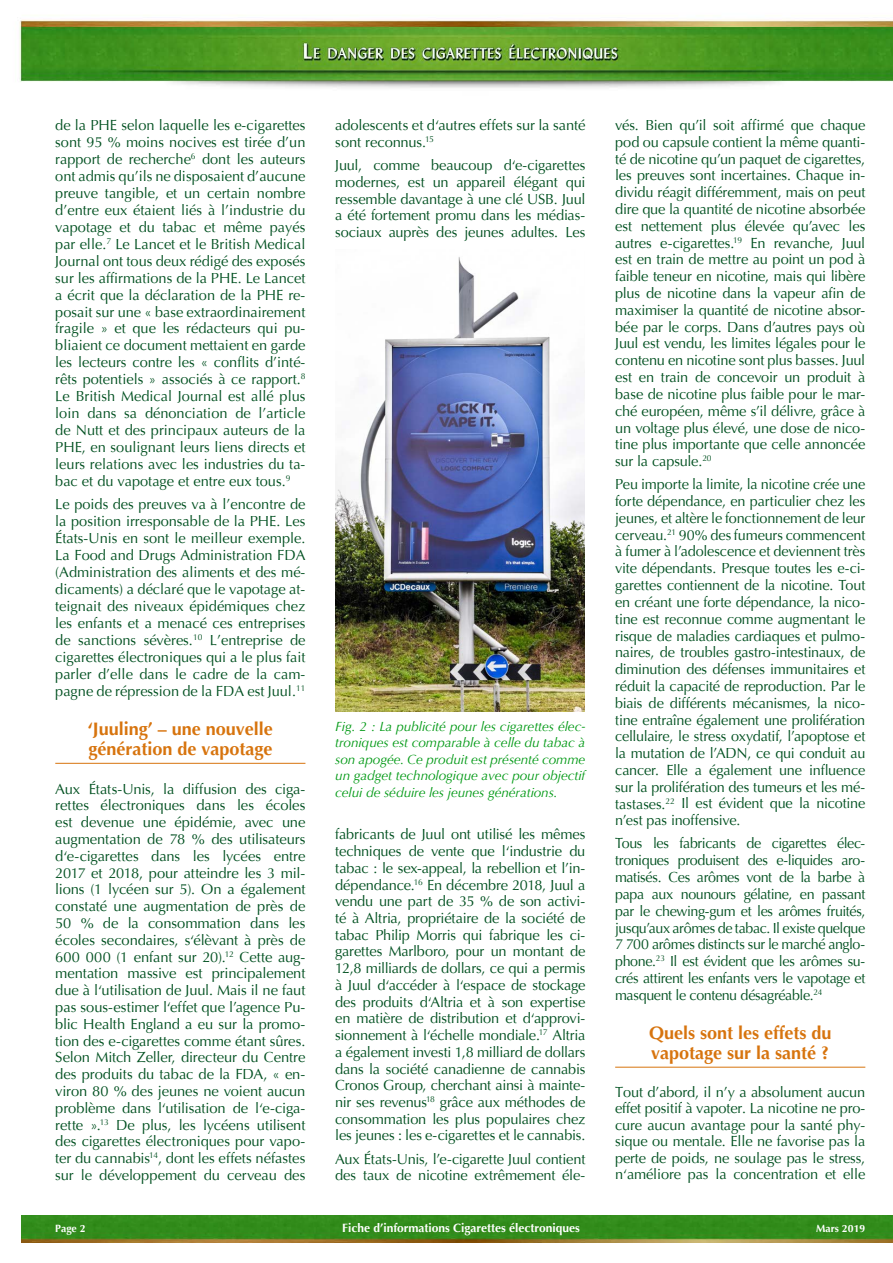
<style>
.page{position:relative;width:893px;height:1263px;background:#fff}
.page>*{position:absolute;margin:0;border:0;box-sizing:border-box;transform-origin:0 0}
.Titel_orange{font:700 18px/20.2px "Optima";color:#d7740e}
.Lauftext_grün{font:14.55px/16.8px "Optima";letter-spacing:-.01em;color:#005020;text-align:justify}
.t1{font:italic 13.2px/16.5px "Optima";letter-spacing:-.005em;color:#009914;text-align:justify}
.t2{font:700 12px "Optima";color:#fff}
.t3{font:700 10.5px "Optima";color:#fff}
</style>
<div class="page">
<img style="left:19px;top:19px;width:874px;height:1224px">
<img style="left:21px;top:1216px;width:872px;height:26px">
<hr style="left:55px;top:763px;width:250px;height:1px;background:#d7740e">
<hr style="left:615px;top:1067px;width:250px;height:1px;background:#d7740e">
<img style="left:335px;top:249px;width:250px;height:463px">
<p class="Lauftext_grün" style="left:55px;top:117px;width:252px">de la PHE selon laquelle les e-cigarettes sont 95 % moins nocives est tirée d’un rapport de recherche<sup>6</sup> dont les auteurs ont admis qu’ils ne disposaient d’aucune preuve tangible, et un certain nombre d’entre eux étaient liés à l’industrie du vapotage et du tabac et même payés par elle.<sup>7</sup> Le Lancet et le British Medical Journal ont tous deux rédigé des exposés sur les affirmations de la PHE. Le Lancet a écrit que la déclaration de la PHE re&shy;posait sur une « base extraordinairement fragile » et que les rédacteurs qui pu&shy;bliaient ce document mettaient en garde les lecteurs contre les « conflits d’inté&shy;rêts potentiels » associés à ce rapport.<sup>8<br></sup>Le British Medical Journal est allé plus loin dans sa dénonciation de l’article de Nutt et des principaux auteurs de la PHE, en soulignant leurs liens directs et leurs relations avec les industries du ta&shy;bac et du vapotage et entre eux tous.<sup>9</sup></p>
<p class="Lauftext_grün" style="left:55px;top:496px;width:252px">Le poids des preuves va à l’encontre de la position irresponsable de la PHE. Les États-Unis en sont le meilleur exemple.<br>La Food and Drugs Administration FDA (Administration des aliments et des mé&shy;dicaments) a déclaré que le vapotage at&shy;teignait des niveaux épidémiques chez les enfants et a menacé ces entreprises de sanctions sévères.<sup>10</sup> L’entreprise de cigarettes électroniques qui a le plus fait parler d’elle dans le cadre de la cam&shy;pagne de répression de la FDA est Juul.<sup>11</sup></p>
<p class="Titel_orange" style="left:88px;top:719px;width:187px">‘Juuling’ – une nouvelle génération de vapotage</p>
<p class="Lauftext_grün" style="left:55px;top:780px;width:252px">Aux États-Unis, la diffusion des ciga&shy;rettes électroniques dans les écoles est devenue une épidémie, avec une augmentation de 78 % des utilisateurs d‘e-cigarettes dans les lycées entre 2017 et 2018, pour atteindre les 3 mil&shy;lions (1 lycéen sur 5). On a également constaté une augmentation de près de 50 % de la consommation dans les écoles secondaires, s‘élèvant à près de 600 000 (1 enfant sur 20).<sup>12</sup> Cette aug&shy;mentation massive est principalement due à l‘utilisation de Juul. Mais il ne faut pas sous-estimer l‘effet que l’agence Pu&shy;blic Health England a eu sur la promo&shy;tion des e-cigarettes comme étant sûres.<br>Selon Mitch Zeller, directeur du Centre des produits du tabac de la FDA, « en&shy;viron 80 % des jeunes ne voient aucun problème dans l‘utilisation de l‘e-ciga&shy;rette ».<sup>13</sup> De plus, les lycéens utilisent des cigarettes électroniques pour vapo&shy;ter du cannabis<sup>14</sup>, dont les effets néfastes sur le développement du cerveau des</p>
<p class="Lauftext_grün" style="left:335px;top:117px;width:252px">adolescents et d‘autres effets sur la santé sont reconnus.<sup>15</sup></p>
<p class="Lauftext_grün" style="left:335px;top:157px;width:252px">Juul, comme beaucoup d‘e-cigarettes modernes, est un appareil élégant qui ressemble davantage à une clé USB. Juul a été fortement promu dans les médias&shy;sociaux auprès des jeunes adultes. Les</p>
<p class="t1" style="left:335px;top:718px;width:252px">Fig. 2 : La publicité pour les cigarettes élec&shy;troniques est comparable à celle du tabac à son apogée. Ce produit est présenté comme un gadget technologique avec pour objectif celui de séduire les jeunes générations.</p>
<p class="Lauftext_grün" style="left:335px;top:826px;width:252px">fabricants de Juul ont utilisé les mêmes techniques de vente que l‘industrie du tabac : le sex-appeal, la rebellion et l’in&shy;dépendance.<sup>16</sup> En décembre 2018, Juul a vendu une part de 35 % de son activi&shy;té à Altria, propriétaire de la société de tabac Philip Morris qui fabrique les ci&shy;garettes Marlboro, pour un montant de 12,8 milliards de dollars, ce qui a permis à Juul d‘accéder à l‘espace de stockage des produits d‘Altria et à son expertise en matière de distribution et d‘approvi&shy;sionnement à l‘échelle mondiale.<sup>17</sup> Altria a également investi 1,8 milliard de dollars dans la société canadienne de cannabis Cronos Group, cherchant ainsi à mainte&shy;nir ses revenus<sup>18</sup> grâce aux méthodes de consommation les plus populaires chez les jeunes : les e-cigarettes et le cannabis.</p>
<p class="Lauftext_grün" style="left:335px;top:1150px;width:252px">Aux États-Unis, l’e-cigarette Juul contient des taux de nicotine extrêmement éle-</p>
<p class="Lauftext_grün" style="left:615px;top:117px;width:252px">vés. Bien qu’il soit affirmé que chaque pod ou capsule contient la même quanti&shy;té de nicotine qu’un paquet de cigarettes, les preuves sont incertaines. Chaque in&shy;dividu réagit différemment, mais on peut dire que la quantité de nicotine absorbée est nettement plus élevée qu’avec les autres e-cigarettes.<sup>19</sup> En revanche, Juul est en train de mettre au point un pod à faible teneur en nicotine, mais qui libère plus de nicotine dans la vapeur afin de maximiser la quantité de nicotine absor&shy;bée par le corps. Dans d’autres pays où Juul est vendu, les limites légales pour le contenu en nicotine sont plus basses. Juul est en train de concevoir un produit à base de nicotine plus faible pour le mar&shy;ché européen, même s’il délivre, grâce à un voltage plus élevé, une dose de nico&shy;tine plus importante que celle annoncée sur la capsule.<sup>20</sup></p>
<p class="Lauftext_grün" style="left:615px;top:476px;width:252px">Peu importe la limite, la nicotine crée une forte dépendance, en particulier chez les jeunes, et altère le fonctionnement de leur cerveau.<sup>21</sup> 90% des fumeurs commencent à fumer à l’adolescence et deviennent très vite dépendants. Presque toutes les e-ci&shy;garettes contiennent de la nicotine. Tout en créant une forte dépendance, la nico&shy;tine est reconnue comme augmentant le risque de maladies cardiaques et pulmo&shy;naires, de troubles gastro-intestinaux, de diminution des défenses immunitaires et réduit la capacité de reproduction. Par le biais de différents mécanismes, la nico&shy;tine entraîne également une prolifération cellulaire, le stress oxydatif, l’apoptose et la mutation de l’ADN, ce qui conduit au cancer. Elle a également une influence sur la prolifération des tumeurs et les mé&shy;tastases.<sup>22</sup> Il est évident que la nicotine n’est pas inoffensive.</p>
<p class="Lauftext_grün" style="left:615px;top:835px;width:252px">Tous les fabricants de cigarettes élec&shy;troniques produisent des e-liquides aro&shy;matisés. Ces arômes vont de la barbe à papa aux nounours gélatine, en passant par le chewing-gum et les arômes fruités, jusqu’aux arômes de tabac. Il existe quelque 7 700 arômes distincts sur le marché anglo&shy;phone.<sup>23</sup> Il est évident que les arômes su&shy;crés attirent les enfants vers le vapotage et masquent le contenu désagréable.<sup>24</sup></p>
<p class="Titel_orange" style="left:649px;top:1023px;width:184px">Quels sont les effets du vapotage sur la santé ?</p>
<p class="Lauftext_grün" style="left:615px;top:1084px;width:252px">Tout d’abord, il n’y a absolument aucun effet positif à vapoter. La nicotine ne pro&shy;cure aucun avantage pour la santé phy&shy;sique ou mentale. Elle ne favorise pas la perte de poids, ne soulage pas le stress, n‘améliore pas la concentration et elle</p>
<p class="t3" style="left:55px;top:1221px;width:32px">Page 2</p>
<p class="t2" style="left:342px;top:1220px;width:239px">Fiche d’informations Cigarettes électroniques</p>
<p class="t3" style="left:816px;top:1221px;width:51px">Mars 2019</p>
</div>
